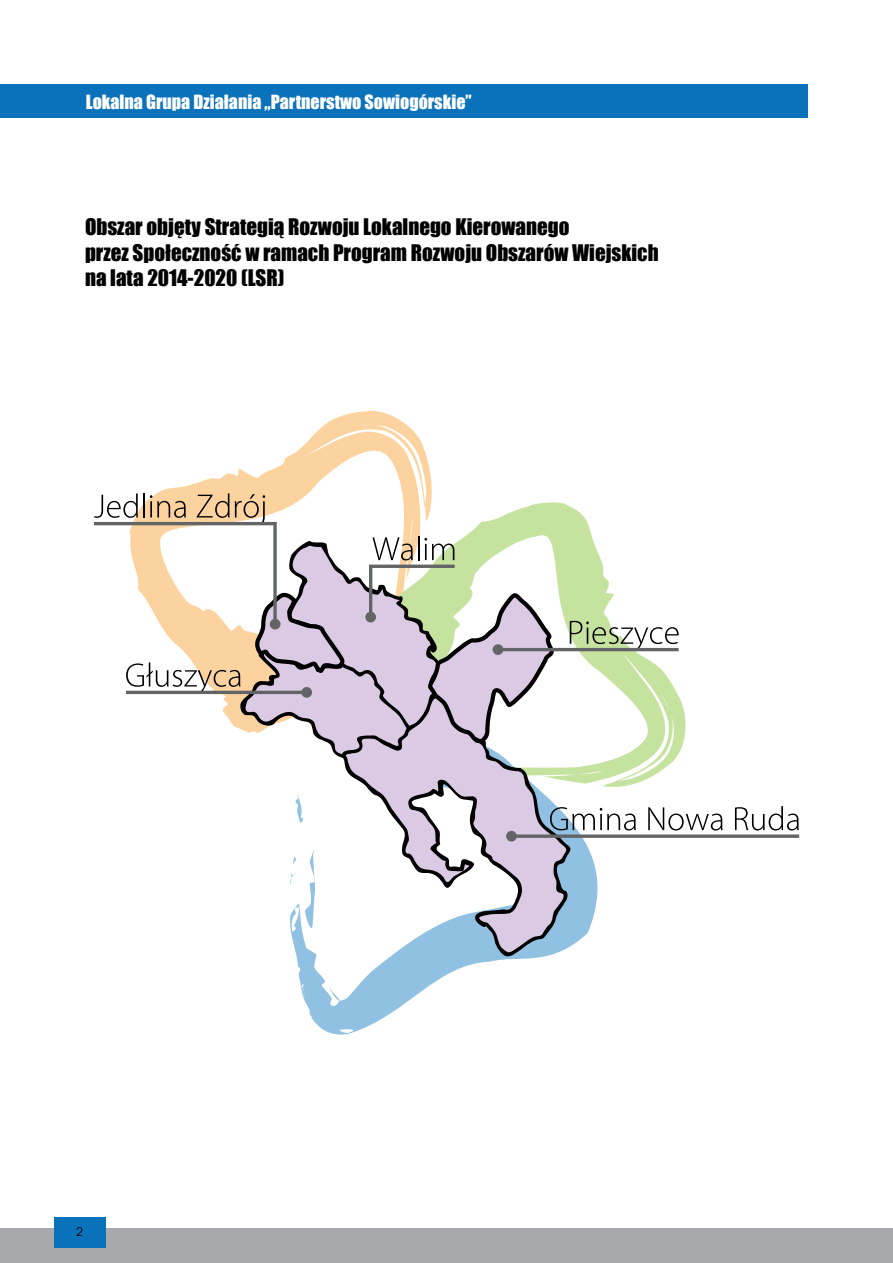
<style>
.page{position:relative;width:893px;height:1263px;background:#fff}
.page>*{position:absolute;margin:0;border:0;box-sizing:border-box;transform-origin:0 0}
.t1{font:21px/25.2px "Impact";color:#000}
.t2{font:18px "Impact";color:#fff}
.t3{font:12px "Avalon";color:#000}
</style>
<div class="page">
<div style="left:0;top:1228px;width:893px;height:35px;background:#a7a9ac"></div>
<div style="left:54px;top:1217px;width:52px;height:30px;background:#0a72ba"></div>
<div style="left:0;top:85px;width:808px;height:33px;background:#0a72ba"></div>
<svg style="left:157px;top:411px;width:275px;height:82px"></svg>
<svg style="left:624px;top:697px;width:61px;height:89px"></svg>
<svg style="left:290px;top:769px;width:334px;height:265px"></svg>
<svg style="left:301px;top:985px;width:5px;height:14px"></svg>
<svg style="left:341px;top:769px;width:234px;height:189px"></svg>
<svg style="left:506px;top:806px;width:293px;height:35px"></svg>
<svg style="left:94px;top:493px;width:585px;height:276px"></svg>
<p class="t2" style="left:86px;top:88px;width:387px">Lokalna Grupa Działania „Partnerstwo Sowiogórskie”</p>
<p class="t1" style="left:85px;top:214px;width:575px">Obszar objęty Strategią Rozwoju Lokalnego Kierowanego<br>przez Społeczność w ramach Program Rozwoju Obszarów Wiejskich na lata 2014-2020 (LSR)</p>
<p class="t3" style="left:76px;top:1225px;width:8px">2</p>
</div>
